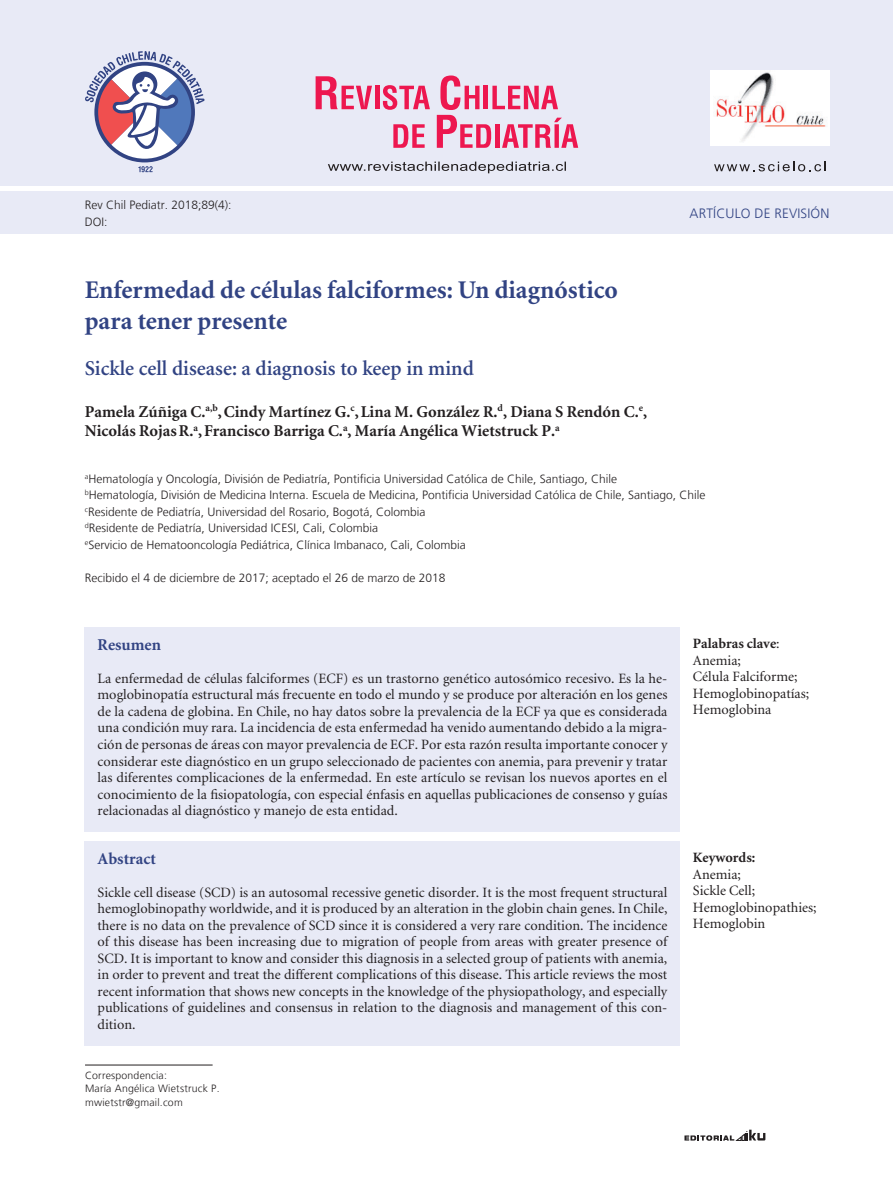
<style>
.page{position:relative;width:893px;height:1191px;background:#fff}
.page>*{position:absolute;margin:0;border:0;box-sizing:border-box;transform-origin:0 0}
._2-titulo{font:700 25.5px/30.6px "Minion";color:#314383}
._2-titulo_ingles{font:600 21px "Minion";color:#314383}
._3-autor{font:700 16.5px/19.8px "Minion";color:#231f20}
._6-subtitulo{font:700 16.5px "Minion";color:#314383}
._5-resumen{font:14.25px/16.5px "Minion";color:#231f20}
._5-resumen-2{font:700 14.25px "Minion";color:#231f20}
._2-nombre_sección{font:300 13.5px "Frutiger LT";letter-spacing:.01em;color:#314383}
._3-datos_autores-doi{font:300 12px "Frutiger LT";color:#231f20}
._4-correspondencia{font:300 10.5px "Frutiger LT";letter-spacing:.02em;color:#231f20}
.s1{font-weight:400}
</style>
<div class="page">
<svg style="left:684px;top:1129px;width:81px;height:11px"></svg>
<div style="left:0;top:192px;width:893px;height:42px;background:#e8eaf6"></div>
<div style="left:0;top:0;width:893px;height:186px;background:#e8eaf6"></div>
<svg style="left:714px;top:162px;width:111px;height:9px"></svg>
<svg style="left:138px;top:166px;width:15px;height:6px"></svg>
<svg style="left:85px;top:51px;width:120px;height:108px"></svg>
<img style="left:710px;top:70px;width:119px;height:76px">
<svg style="left:393px;top:124px;width:32px;height:24px"></svg>
<svg style="left:316px;top:76px;width:56px;height:33px"></svg>
<hr style="left:375px;top:86px;width:4px;height:23px;background:#ed174f">
<svg style="left:383px;top:85px;width:47px;height:25px"></svg>
<svg style="left:437px;top:75px;width:141px;height:73px"></svg>
<svg style="left:328px;top:162px;width:238px;height:11px"></svg>
<hr style="left:85px;top:1064px;width:128px;height:1px;background:#231f20">
<div style="left:85px;top:627px;width:595px;height:204px;background:#e8eaf6"></div>
<div style="left:85px;top:840px;width:595px;height:205px;background:#e8eaf6"></div>
<p class="_3-datos_autores-doi" style="left:85px;top:198px;width:148px">Rev Chil Pediatr. 2018;89(4):</p>
<p class="_3-datos_autores-doi" style="left:85px;top:215px;width:24px">DOI:</p>
<p class="_2-nombre_sección" style="left:690px;top:205px;width:141px">ARTÍCULO DE REVISIÓN</p>
<h1 class="_2-titulo" style="left:85px;top:276px;width:534px">Enfermedad de células falciformes: Un diagnóstico para tener presente</h1>
<p class="_2-titulo_ingles" style="left:85px;top:358px;width:391px">Sickle cell disease: a diagnosis to keep in mind</p>
<p class="_3-autor" style="left:85px;top:402px;width:564px">Pamela Zúñiga C.<sup>a,b</sup>,Cindy Martínez G.<sup>c</sup>,Lina M. González R.<sup>d</sup>, Diana S Rendón C.<sup>e</sup>,<br>Nicolás RojasR.<sup>a</sup>,Francisco Barriga C.<sup>a</sup>, María Angélica Wietstruck P.<sup>a</sup></p>
<p class="_3-datos_autores-doi" style="left:85px;top:472px;width:534px"><sup>a</sup>Hematología y Oncología, División de Pediatría, Pontificia Universidad Católica de Chile, Santiago, Chile</p>
<p class="_3-datos_autores-doi" style="left:85px;top:488px;width:622px"><sup>b</sup>Hematología, División de Medicina Interna. Escuela de Medicina, Pontificia Universidad Católica de Chile, Santiago, Chile</p>
<p class="_3-datos_autores-doi" style="left:85px;top:505px;width:342px"><sup>c</sup>Residente de Pediatría, Universidad del Rosario, Bogotá, Colombia</p>
<p class="_3-datos_autores-doi" style="left:85px;top:521px;width:295px"><sup>d</sup>Residente de Pediatría, Universidad ICESI, Cali, Colombia</p>
<p class="_3-datos_autores-doi" style="left:85px;top:538px;width:382px"><sup>e</sup>Servicio de Hematooncología Pediátrica, Clínica Imbanaco, Cali, Colombia</p>
<p class="_3-datos_autores-doi" style="left:85px;top:571px;width:362px">Recibido el 4 de diciembre de 2017; aceptado el 26 de marzo de 2018</p>
<p class="_6-subtitulo" style="left:98px;top:636px;width:65px">Resumen</p>
<p class="_5-resumen" style="left:98px;top:670px;width:571px;text-align:justify">La enfermedad de células falciformes (ECF) es un trastorno genético autosómico recesivo. Es la he&shy;moglobinopatía estructural más frecuente en todo el mundo y se produce por alteración en los genes de la cadena de globina. En Chile, no hay datos sobre la prevalencia de la ECF ya que es considerada una condición muy rara. La incidencia de esta enfermedad ha venido aumentando debido a la migra&shy;ción de personas de áreas con mayor prevalencia de ECF. Por esta razón resulta importante conocer y considerar este diagnóstico en un grupo seleccionado de pacientes con anemia, para prevenir y tratar las diferentes complicaciones de la enfermedad. En este artículo se revisan los nuevos aportes en el conocimiento de la fisiopatología, con especial énfasis en aquellas publicaciones de consenso y guías relacionadas al diagnóstico y manejo de esta entidad.</p>
<p class="_6-subtitulo" style="left:98px;top:850px;width:60px">Abstract</p>
<p class="_5-resumen" style="left:98px;top:884px;width:571px;text-align:justify">Sickle cell disease (SCD) is an autosomal recessive genetic disorder. It is the most frequent structural hemoglobinopathy worldwide, and it is produced by an alteration in the globin chain genes. In Chile, there is no data on the prevalence of SCD since it is considered a very rare condition. The incidence of this disease has been increasing due to migration of people from areas with greater presence of SCD. It is important to know and consider this diagnosis in a selected group of patients with anemia, in order to prevent and treat the different complications of this disease. This article reviews the most recent information that shows new concepts in the knowledge of the physiopathology, and especially publications of guidelines and consensus in relation to the diagnosis and management of this con&shy;dition.</p>
<p class="_4-correspondencia" style="left:85px;top:1069px;width:83px">Correspondencia:</p>
<p class="_4-correspondencia" style="left:85px;top:1082px;width:136px">María Angélica Wietstruck P.</p>
<p class="_4-correspondencia" style="left:85px;top:1096px;width:99px">mwietstr@gmail.com</p>
<p class="_5-resumen-2" style="left:693px;top:636px;width:88px">Palabras clave<span class="s1">:</span></p>
<p class="_5-resumen" style="left:693px;top:652px;width:118px">Anemia;<br>Célula Falciforme;<br>Hemoglobinopatías;<br>Hemoglobina</p>
<p class="_5-resumen-2" style="left:693px;top:850px;width:64px">Keywords:</p>
<p class="_5-resumen" style="left:693px;top:866px;width:125px">Anemia;<br>Sickle Cell;<br>Hemoglobinopathies;<br>Hemoglobin</p>
</div>
